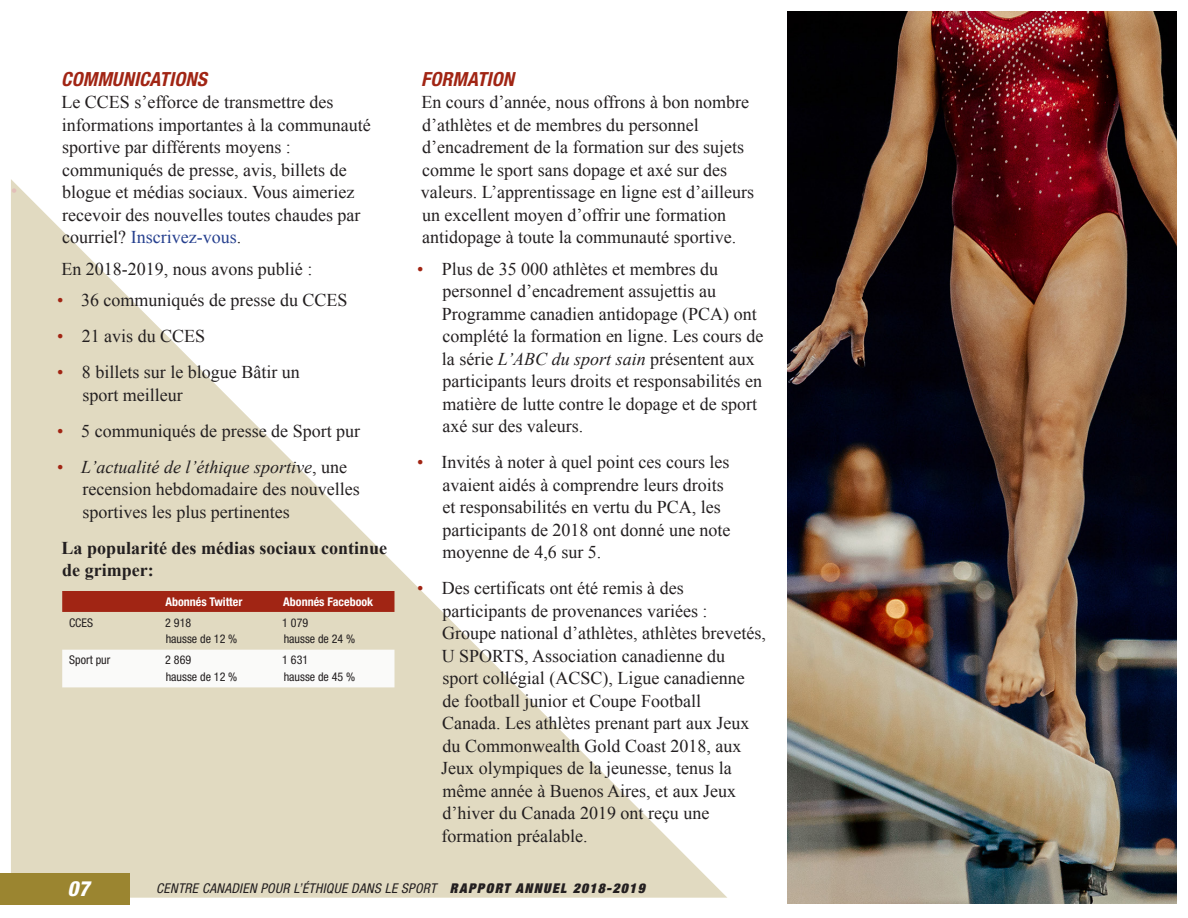
<style>
.page{position:relative;width:1188px;height:918px;background:#fff}
.page>*{position:absolute;margin:0;border:0;box-sizing:border-box;transform-origin:0 0}
.t1{font:italic 800 condensed 21px "Helvetica Neue LT Std";color:#fff}
.Subhead_2{font:italic 700 condensed 19.5px "Helvetica Neue LT Std";letter-spacing:.01em;color:#a12514}
.Body_Text{font:18px/22.5px "Times New Roman";color:#231f20}
.Body_Text-2{font:700 18px/22.5px "Times New Roman";color:#231f20}
.t2{font:italic condensed 13.5px "Helvetica Neue LT Std";letter-spacing:.025em;color:#231f20}
.t3{font:condensed 12px/16.5px "Helvetica Neue LT Std";color:#231f20}
.Body_Text-3{font:700 condensed 12px "Helvetica Neue LT Std";color:#fff}
.s1{color:#253f8e}
.s2{color:#a12514}
.s3{font-style:italic}
.s4{font-weight:900}
</style>
<div class="page">
<svg style="left:11px;top:179px;width:716px;height:719px"></svg>
<div style="left:0;top:873px;width:130px;height:31px;background:#9b8530"></div>
<div style="left:62px;top:591px;width:332px;height:21px;background:#a12514"></div>
<svg style="left:62px;top:650px;width:332px;height:37px"></svg>
<img style="left:788px;top:11px;width:389px;height:893px">
<svg style="left:11px;top:187px;width:6px;height:6px"></svg>
<p class="Subhead_2" style="left:61px;top:67px;width:147px">COMMUNICATIONS</p>
<p class="Body_Text" style="left:61px;top:90px;width:311px">Le CCES s’efforce de transmettre des informations importantes à la communauté sportive par différents moyens : communiqués de presse, avis, billets de blogue et médias sociaux. Vous aimeriez recevoir des nouvelles toutes chaudes par courriel? <span class="s1">Inscrivez-vous</span>.</p>
<p class="Body_Text" style="left:61px;top:257px;width:252px">En 2018-2019, nous avons publié :</p>
<p class="Body_Text" style="left:57px;top:288px;width:292px"><span class="s2">•</span> 36 communiqués de presse du CCES</p>
<p class="Body_Text" style="left:57px;top:324px;width:150px"><span class="s2">•</span> 21 avis du CCES</p>
<p class="Body_Text" style="left:82px;top:360px;width:219px;text-indent:-25px"><span class="s2">•</span> 8 billets sur le blogue Bâtir un sport meilleur</p>
<p class="Body_Text" style="left:57px;top:419px;width:304px"><span class="s2">•</span> 5 communiqués de presse de Sport pur</p>
<p class="Body_Text" style="left:82px;top:455px;width:279px;text-indent:-25px"><span class="s2">•</span> <span class="s3">L’actualité de l’éthique sportive</span>, une recension hebdomadaire des nouvelles sportives les plus pertinentes</p>
<p class="Body_Text-2" style="left:61px;top:536px;width:327px">La popularité des médias sociaux continue de grimper:</p>
<p class="Body_Text-3" style="left:165px;top:594px;width:79px">Abonnés Twitter</p>
<p class="Body_Text-3" style="left:283px;top:594px;width:91px">Abonnés Facebook</p>
<p class="t3" style="left:69px;top:614px;width:26px">CCES</p>
<p class="t3" style="left:165px;top:614px;width:74px">2 918<br>hausse de 12 %</p>
<p class="t3" style="left:282px;top:614px;width:75px">1 079<br>hausse de 24 %</p>
<p class="t3" style="left:69px;top:652px;width:43px">Sport pur</p>
<p class="t3" style="left:165px;top:652px;width:74px">2 869<br>hausse de 12 %</p>
<p class="t3" style="left:282px;top:652px;width:75px">1 631<br>hausse de 45 %</p>
<p class="Subhead_2" style="left:421px;top:67px;width:94px">FORMATION</p>
<p class="Body_Text" style="left:421px;top:90px;width:335px">En cours d’année, nous offrons à bon nombre d’athlètes et de membres du personnel d’encadrement de la formation sur des sujets comme le sport sans dopage et axé sur des valeurs. L’apprentissage en ligne est d’ailleurs un excellent moyen d’offrir une formation antidopage à toute la communauté sportive.</p>
<p class="Body_Text" style="left:442px;top:257px;width:323px;text-indent:-25px"><span class="s2">•</span> Plus de 35 000 athlètes et membres du personnel d’encadrement assujettis au Programme canadien antidopage (PCA) ont complété la formation en ligne. Les cours de la série <span class="s3">L’ABC du sport sain</span> présentent aux participants leurs droits et responsabilités en matière de lutte contre le dopage et de sport axé sur des valeurs.</p>
<p class="Body_Text" style="left:442px;top:450px;width:290px;text-indent:-25px"><span class="s2">•</span> Invités à noter à quel point ces cours les avaient aidés à comprendre leurs droits et responsabilités en vertu du PCA, les participants de 2018 ont donné une note moyenne de 4,6 sur 5.</p>
<p class="Body_Text" style="left:441px;top:576px;width:326px;text-indent:-24px"><span class="s2">•</span> Des certificats ont été remis à des participants de provenances variées :<br>Groupe national d’athlètes, athlètes brevetés, U SPORTS, Association canadienne du<br>sport collégial (ACSC), Ligue canadienne<br>de football junior et Coupe Football<br>Canada. Les athlètes prenant part aux Jeux du Commonwealth Gold Coast 2018, aux Jeux olympiques de la jeunesse, tenus la même année à Buenos Aires, et aux Jeux d’hiver du Canada 2019 ont reçu une formation préalable.</p>
<p class="t1" style="left:68px;top:876px;width:23px">07</p>
<p class="t2" style="left:156px;top:881px;width:490px">CENTRE CANADIEN POUR L’ÉTHIQUE DANS LE SPORT <span class="s4">RAPPORT ANNUEL 2018-2019</span></p>
</div>
